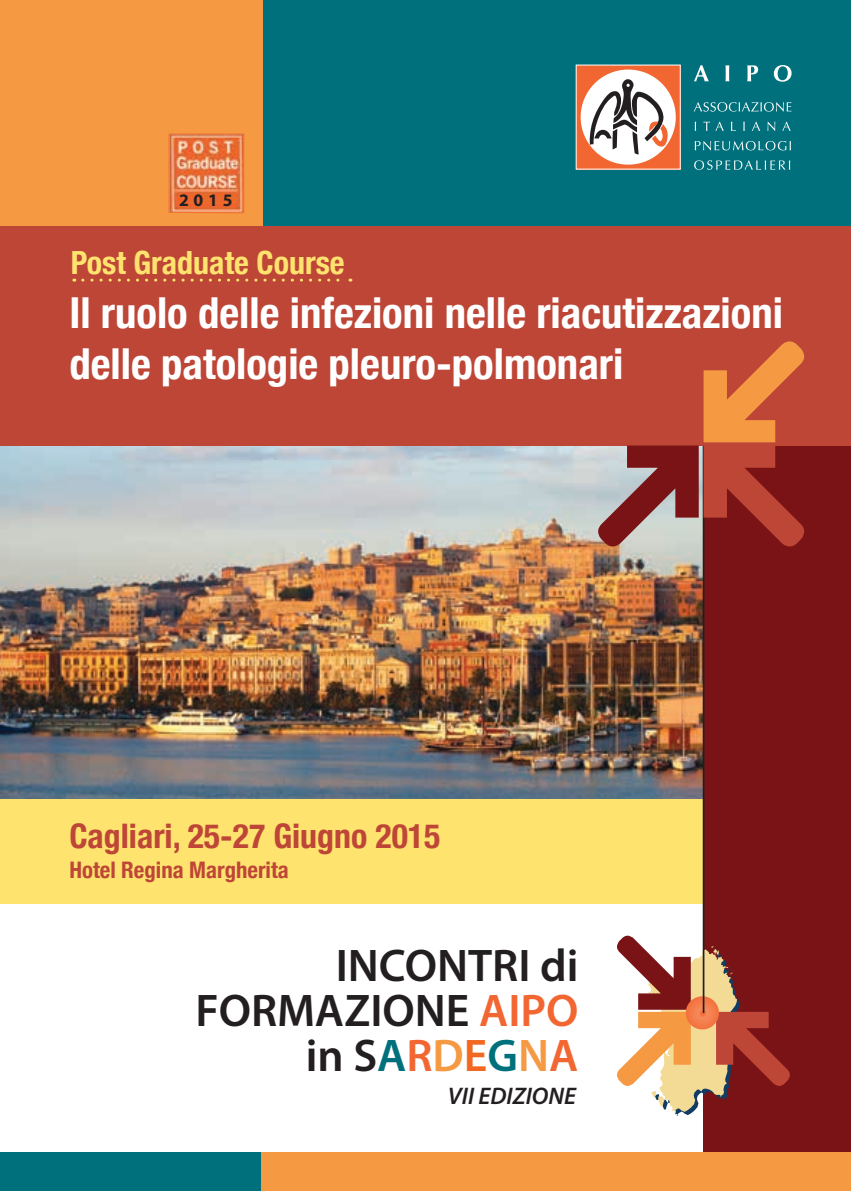
<style>
.page{position:relative;width:851px;height:1191px;background:#fff}
.page>*{position:absolute;margin:0;border:0;box-sizing:border-box;transform-origin:0 0}
.t1{font:600 46px/45px "Myriad Pro";color:#231f20;text-align:right}
.t2{font:700 condensed 42.8px/51.2px "Helvetica Neue";color:#fff}
.t3{font:700 condensed 33.8px "Helvetica Neue";color:#be4637}
.t4{font:700 condensed 32px "Helvetica Neue";color:#ffe36f}
.t5{font:italic 600 24px "Myriad Pro";color:#231f20}
.t6{font:700 condensed 22.8px "Helvetica Neue";color:#be4637}
.t7{font:700 17.6px "Myriad Pro";color:#231f20}
.s1{color:#f26631}
.s2{color:#00717c}
.s3{color:#f59943}
.s4{color:#f26821}
</style>
<div class="page">
<img style="left:0;top:445px;width:702px;height:354px">
<div style="left:0;top:799px;width:710px;height:105px;background:#ffe36f"></div>
<div style="left:254px;top:0;width:596px;height:236px;background:#00717c"></div>
<div style="left:703px;top:404px;width:147px;height:787px;background:#7a1315"></div>
<div style="left:0;top:0;width:262px;height:284px;background:#f59943"></div>
<div style="left:0;top:226px;width:850px;height:219px;background:#be4637"></div>
<div style="left:576px;top:65px;width:104px;height:104px;background:#f26631"></div>
<div style="left:580px;top:70px;width:95px;height:95px;background:#fff;border-radius:50%"></div>
<svg style="left:587px;top:79px;width:80px;height:75px"></svg>
<svg style="left:694px;top:65px;width:14px;height:16px"></svg>
<svg style="left:725px;top:65px;width:4px;height:16px"></svg>
<svg style="left:747px;top:65px;width:11px;height:16px"></svg>
<svg style="left:773px;top:65px;width:18px;height:17px"></svg>
<svg style="left:694px;top:102px;width:97px;height:10px"></svg>
<svg style="left:694px;top:122px;width:2px;height:9px"></svg>
<svg style="left:703px;top:122px;width:20px;height:9px"></svg>
<svg style="left:731px;top:122px;width:4px;height:9px"></svg>
<svg style="left:752px;top:122px;width:8px;height:9px"></svg>
<svg style="left:767px;top:122px;width:8px;height:9px"></svg>
<svg style="left:782px;top:122px;width:8px;height:9px"></svg>
<svg style="left:694px;top:141px;width:96px;height:9px"></svg>
<svg style="left:694px;top:160px;width:96px;height:10px"></svg>
<svg style="left:83px;top:278px;width:268px;height:3px"></svg>
<svg style="left:617px;top:932px;width:173px;height:184px"></svg>
<svg style="left:685px;top:996px;width:33px;height:33px"></svg>
<hr style="left:702px;top:446px;width:2px;height:566px;background:#231f20">
<div style="left:0;top:1152px;width:262px;height:39px;background:#00717c"></div>
<div style="left:261px;top:1152px;width:589px;height:39px;background:#f59943"></div>
<svg style="left:593px;top:341px;width:215px;height:210px"></svg>
<img style="left:171px;top:136px;width:71px;height:75px">
<div style="left:169px;top:134px;width:75px;height:79px;border:1px solid #f37029"></div>
<p class="t7" style="left:179px;top:189px;width:55px">2015</p>
<p class="t4" style="left:71px;top:236px;width:275px">Post Graduate Course</p>
<p class="t2" style="left:69px;top:284px;width:715px">Il ruolo delle infezioni nelle riacutizzazioni delle patologie pleuro-polmonari</p>
<p class="t3" style="left:69px;top:808px;width:372px">Cagliari, 25-27 Giugno 2015</p>
<p class="t6" style="left:69px;top:851px;width:221px">Hotel Regina Margherita</p>
<p class="t1" style="left:195px;top:941px;width:384px">INCONTRI di<br>FORMAZIONE <span class="s1">AIPO </span>in S<span class="s2">A</span><span class="s1">R</span><span class="s3">D</span><span class="s4">E</span><span class="s2">G</span><span class="s3">N</span><span class="s1">A</span></p>
<p class="t5" style="left:448px;top:1080px;width:130px">VII EDIZIONE</p>
</div>
